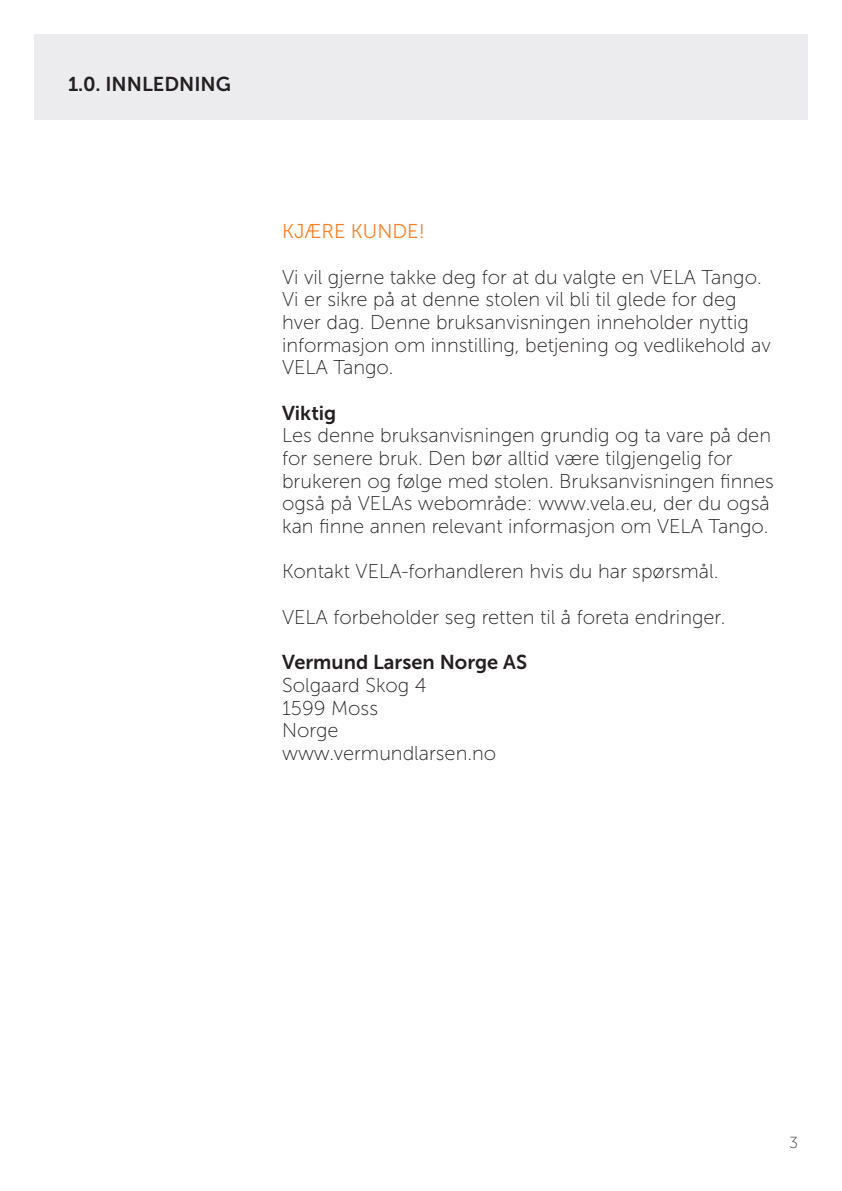
<style>
.page{position:relative;width:842px;height:1191px;background:#fff}
.page>*{position:absolute;margin:0;border:0;box-sizing:border-box;transform-origin:0 0}
.Brødtekst{font:20px/22.6px "Museo Sans 100";color:#231f20}
.Brødtekst-2{font:20px "Museo Sans 700";color:#231f20}
.Nummerreret_afsnitso{font:20px "Museo Sans 700";color:#231f20}
.Overskrift_orange{font:20px "Museo Sans 300";color:#f4822b}
.t1{font:16px "Museo Sans 100";color:#3e3e3f}
</style>
<div class="page">
<div style="left:34px;top:34px;width:774px;height:86px;background:#ececee"></div>
<p class="Nummerreret_afsnitso" style="left:68px;top:73px;width:164px">1.0. INNLEDNING</p>
<p class="Overskrift_orange" style="left:282px;top:220px;width:144px">KJÆRE KUNDE!</p>
<p class="Brødtekst" style="left:282px;top:266px;width:490px">Vi vil gjerne takke deg for at du valgte en VELA Tango.<br>Vi er sikre på at denne stolen vil bli til glede for deg hver dag. Denne bruksanvisningen inneholder nyttig informasjon om innstilling, betjening og vedlikehold av VELA Tango.</p>
<p class="Brødtekst-2" style="left:282px;top:401px;width:56px">Viktig</p>
<p class="Brødtekst" style="left:282px;top:424px;width:493px">Les denne bruksanvisningen grundig og ta vare på den for senere bruk. Den bør alltid være tilgjengelig for brukeren og følge med stolen. Bruksanvisningen finnes også på VELAs webområde: www.vela.eu, der du også kan finne annen relevant informasjon om VELA Tango.</p>
<p class="Brødtekst" style="left:282px;top:560px;width:438px">Kontakt VELA-forhandleren hvis du har spørsmål.</p>
<p class="Brødtekst" style="left:282px;top:606px;width:445px">VELA forbeholder seg retten til å foreta endringer.</p>
<p class="Brødtekst-2" style="left:282px;top:651px;width:246px">Vermund Larsen Norge AS</p>
<p class="Brødtekst" style="left:282px;top:674px;width:146px">Solgaard Skog 4</p>
<p class="Brødtekst" style="left:282px;top:696px;width:97px">1599 Moss</p>
<p class="Brødtekst" style="left:282px;top:719px;width:58px">Norge</p>
<p class="Brødtekst" style="left:282px;top:742px;width:216px">www.vermundlarsen.no</p>
<p class="t1" style="left:789px;top:1133px;width:10px">3</p>
</div>
